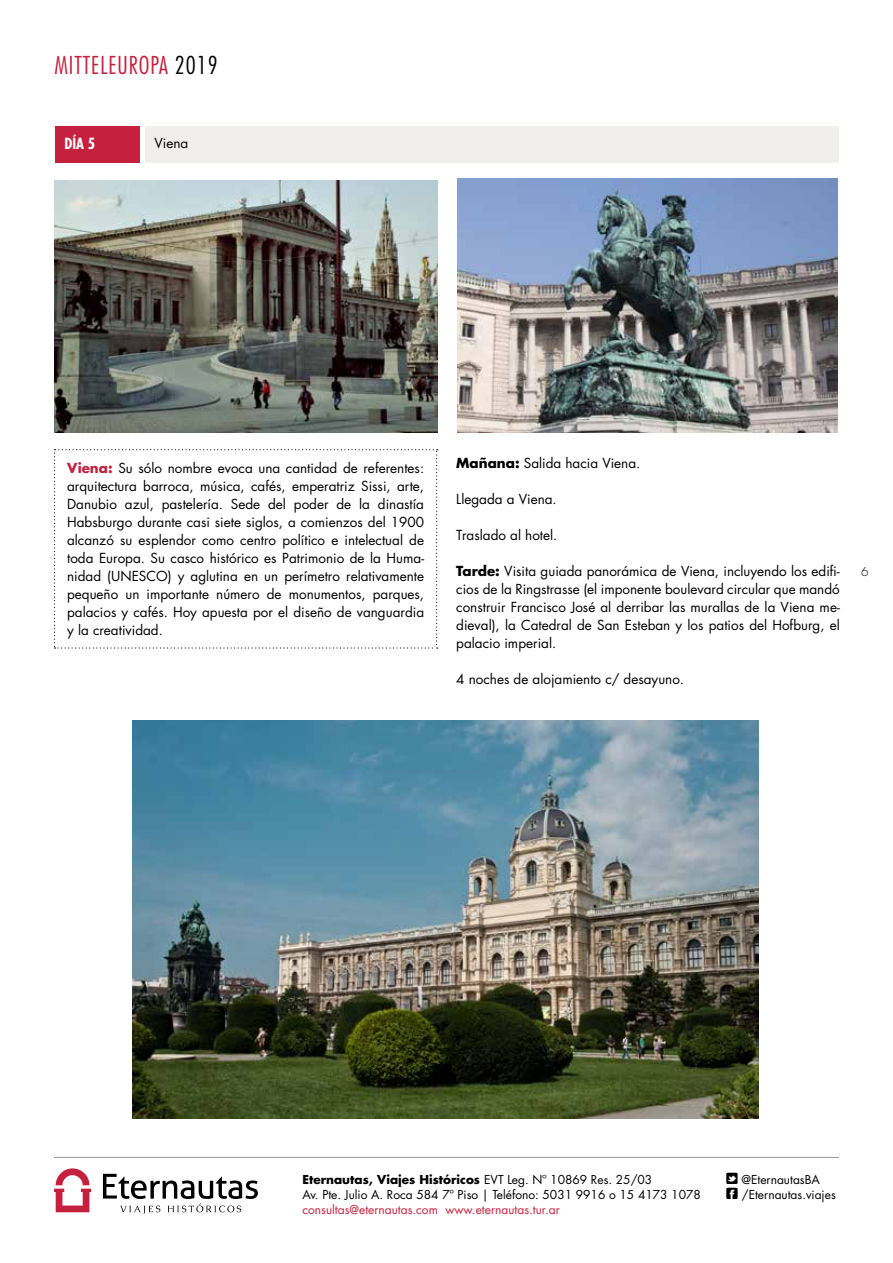
<style>
.page{position:relative;width:893px;height:1263px;background:#fff}
.page>*{position:absolute;margin:0;border:0;box-sizing:border-box;transform-origin:0 0}
.t1{font:300 condensed 24px "Futura Std";letter-spacing:.04em;color:#c5203d}
.t2{font:700 condensed 15px "Futura Std";color:#fff}
.t3{font:13.5px/18px "Futura Std";color:#000;text-align:justify}
.t4{font:12px/15px "Futura Std";color:#000}
.t5{font:12px "Futura Std";color:#c5203d}
.t6{font:300 12px "Futura Std";color:#000}
.s1{color:#000}
.s2{font-weight:700;color:#c5203d}
.s3{font-weight:700}
</style>
<div class="page">
<hr style="left:54px;top:1157px;width:785px;height:1px;background:#939598">
<svg style="left:54px;top:1168px;width:37px;height:44px"></svg>
<svg style="left:103px;top:1174px;width:155px;height:40px"></svg>
<img style="left:457px;top:178px;width:381px;height:254px">
<img style="left:133px;top:720px;width:625px;height:398px">
<div style="left:56px;top:126px;width:84px;height:36px;background:#c5203d"></div>
<div style="left:146px;top:126px;width:693px;height:36px;background:#f0efec"></div>
<img style="left:55px;top:180px;width:382px;height:252px">
<svg style="left:54px;top:449px;width:384px;height:199px"></svg>
<h1 class="t1" style="left:54px;top:51px;width:165px">MITTELEUROPA <span class="s1">2019</span></h1>
<p class="t2" style="left:64px;top:134px;width:32px">DÍA 5</p>
<p class="t3" style="left:154px;top:135px;width:35px">Viena</p>
<p class="t3" style="left:67px;top:460px;width:358px"><span class="s2">Viena:</span> Su sólo nombre evoca una cantidad de referentes: arquitectura barroca, música, cafés, emperatriz Sissi, arte, Danubio azul, pastelería. Sede del poder de la dinastía Habsburgo durante casi siete siglos, a comienzos del 1900 alcanzó su esplendor como centro político e intelectual de toda Europa. Su casco histórico es Patrimonio de la Huma&shy;nidad (UNESCO) y aglutina en un perímetro relativamente pequeño un importante número de monumentos, parques, palacios y cafés. Hoy apuesta por el diseño de vanguardia y la creatividad.</p>
<p class="t3" style="left:456px;top:454px;width:186px"><span class="s3">Mañana:</span> Salida hacia Viena.</p>
<p class="t3" style="left:456px;top:490px;width:102px">Llegada a Viena.</p>
<p class="t3" style="left:456px;top:526px;width:103px">Traslado al hotel.</p>
<p class="t3" style="left:456px;top:562px;width:385px"><span class="s3">Tarde:</span> Visita guiada panorámica de Viena, incluyendo los edifi&shy;cios de la Ringstrasse (el imponente boulevard circular que mandó construir Francisco José al derribar las murallas de la Viena me&shy;dieval), la Catedral de San Esteban y los patios del Hofburg, el palacio imperial.</p>
<p class="t3" style="left:456px;top:670px;width:229px">4 noches de alojamiento c/ desayuno.</p>
<p class="t6" style="left:861px;top:564px;width:9px">6</p>
<p class="t4" style="left:302px;top:1172px;width:400px"><span class="s3">Eternautas, Viajes Históricos</span> EVT Leg. Nº 10869 Res. 25/03<br>Av. Pte. Julio A. Roca 584 7º Piso | Teléfono: 5031 9916 o 15 4173 1078</p>
<p class="t5" style="left:302px;top:1202px;width:259px">consultas@eternautas.com www.eternautas.tur.ar</p>
<p class="t4" style="left:741px;top:1172px;width:80px">@EternautasBA</p>
<p class="t4" style="left:726px;top:1187px;width:111px">❑ /Eternautas.viajes</p>
</div>
